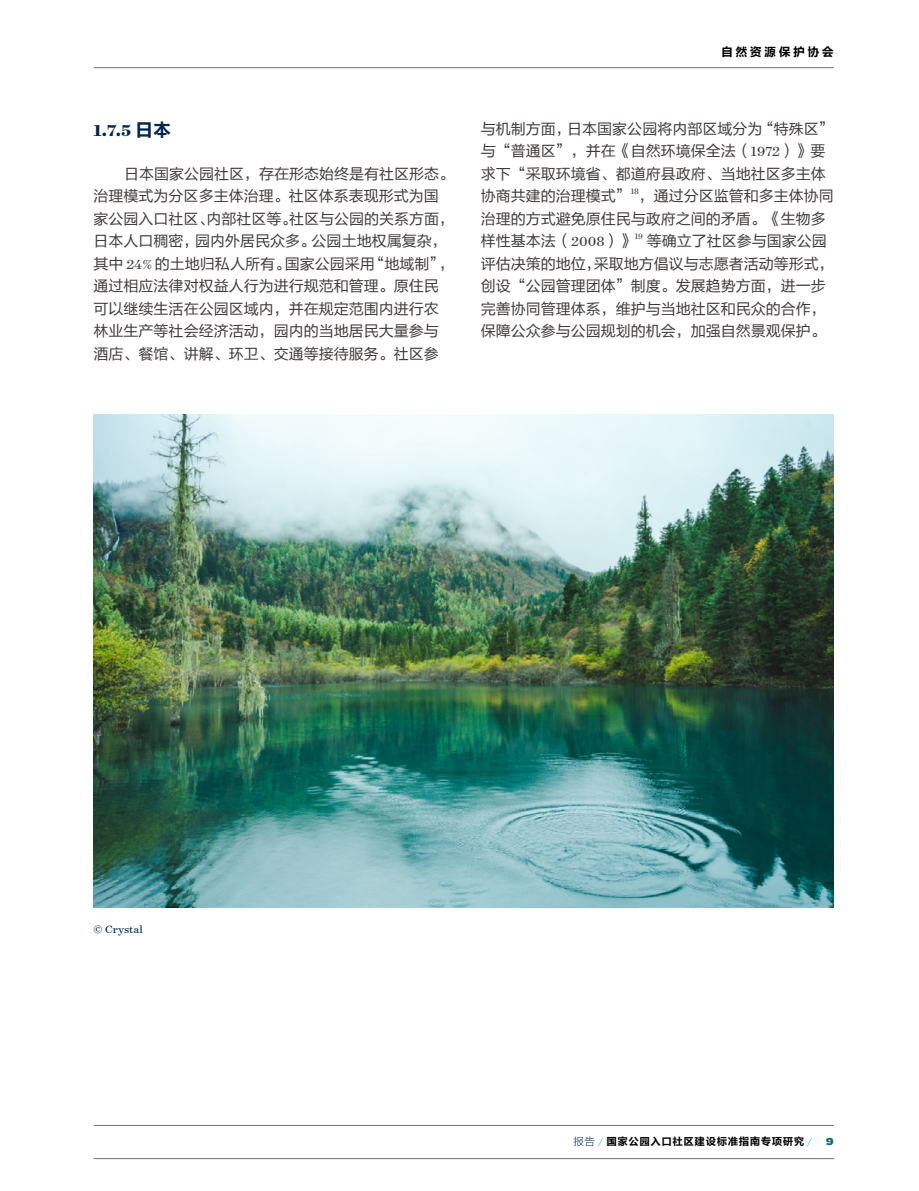
<style>
.page{position:relative;width:919px;height:1191px;background:#fff}
.page>*{position:absolute;margin:0;border:0;box-sizing:border-box;transform-origin:0 0}
.t1{font:700 18px "Surveyor Text";color:#00254c}
.t2{font:15px/22.5px "FZLTHK GBK1 0";color:#3e3a39}
.t3{font:12px "FZLTCHK GBK1 0";letter-spacing:.2em;color:#000}
.t4{font:12px "Surveyor Text";color:#00254c}
.t5{font:10.5px "FZLTCHK GBK1 0";letter-spacing:.05em;color:#000}
.t6{font:10.5px "Knockout 73 Full Heviweight";color:#006a7b}
.t7{font:8.7px "Surveyor Text";color:#3e3a39}
.s1{font-family:"FZLTCHK GBK1 0";font-weight:400}
.s2{font-family:"Surveyor Text"}
.s3{font-family:"FZLTXHJW GB1 0";color:#09355c}
.s4{font-family:"Surveyor Text";font-weight:700;color:#00afec}
</style>
<div class="page">
<hr style="left:94px;top:1125px;width:739px;height:1px;background:#727171">
<hr style="left:94px;top:1158px;width:739px;height:1px;background:#727171">
<hr style="left:94px;top:67px;width:739px;height:1px;background:#727171">
<img style="left:94px;top:414px;width:739px;height:493px">
<p class="t1" style="left:94px;top:119px;width:79px">1.7.5 <span class="s1">日本</span></p>
<p class="t2" style="left:94px;top:162px;width:362px;text-indent:31px">日本国家公园社区，存在形态始终是有社区形态。治理模式为分区多主体治理。社区体系表现形式为国家公园入口社区、内部社区等。社区与公园的关系方面，日本人口稠密，园内外居民众多。公园土地权属复杂，其中 <span class="s2">24%</span> 的土地归私人所有。国家公园采用“地域制”，通过相应法律对权益人行为进行规范和管理。原住民可以继续生活在公园区域内，并在规定范围内进行农林业生产等社会经济活动，园内的当地居民大量参与酒店、餐馆、讲解、环卫、交通等接待服务。社区参</p>
<p class="t3" style="left:721px;top:45px;width:114px">自然资源保护协会</p>
<p class="t2" style="left:480px;top:117px;width:354px">与机制方面，日本国家公园将内部区域分为“特殊区”与“普通区”，并在《自然环境保全法（<span class="s2">1972</span>）》要求下“采取环境省、都道府县政府、当地社区多主体协商共建的治理模式”</p>
<p class="t7" style="left:630px;top:186px;width:10px">18</p>
<p class="t2" style="left:480px;top:185px;width:354px;text-indent:158px">，通过分区监管和多主体协同治理的方式避免原住民与政府之间的矛盾。《生物多样性基本法（<span class="s2">2008</span>）》</p>
<p class="t7" style="left:634px;top:231px;width:10px">19</p>
<p class="t2" style="left:480px;top:230px;width:354px;text-indent:166px">等确立了社区参与国家公园评估决策的地位，采取地方倡议与志愿者活动等形式，创设“公园管理团体”制度。发展趋势方面，进一步完善协同管理体系，维护与当地社区和民众的合作，保障公众参与公园规划的机会，加强自然景观保护。</p>
<p class="t4" style="left:94px;top:922px;width:51px">© Crystal</p>
<p class="t5" style="left:573px;top:1136px;width:240px"><span class="s3">报告</span> <span class="s4">/</span> 国家公园入口社区建设标准指南专项研究 <span class="s4">/</span></p>
<p class="t6" style="left:825px;top:1134px;width:9px">9</p>
</div>
